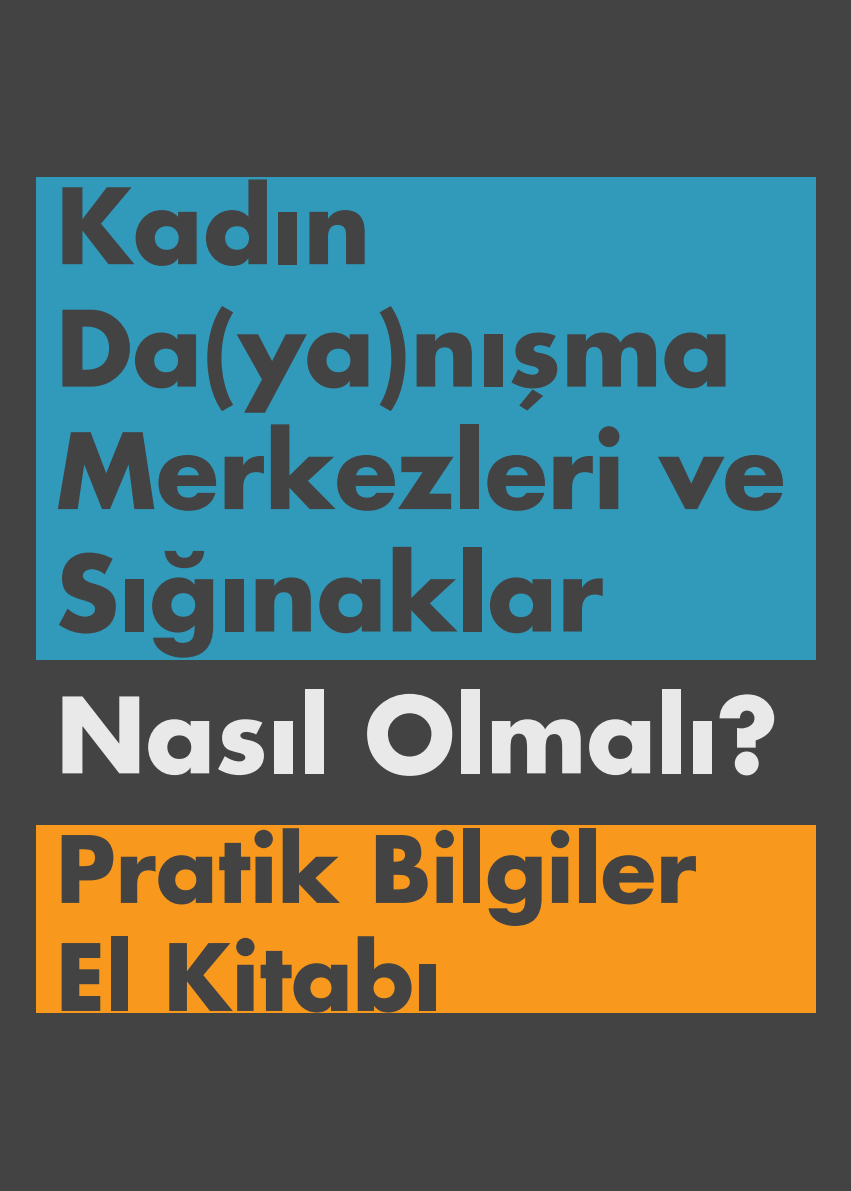
<style>
.page{position:relative;width:851px;height:1191px;background:#fff}
.page>*{position:absolute;margin:0;border:0;box-sizing:border-box;transform-origin:0 0}
.t1{font:700 102px/122.4px "Futura";color:#434343}
.t2{font:700 102px "Futura";color:#e9e9e9}
.t3{font:700 90px/108px "Futura";color:#434343}
</style>
<div class="page">
<div style="left:0;top:0;width:850px;height:1191px;background:#434343"></div>
<div style="left:36px;top:177px;width:779px;height:482px;background:#3199ba"></div>
<div style="left:36px;top:825px;width:779px;height:188px;background:#f8991d"></div>
<p class="t1" style="left:56px;top:162px;width:730px">Kadın<br>Da(ya)nışma<br>Merkezleri ve<br>Sığınaklar</p>
<p class="t2" style="left:56px;top:664px;width:724px">Nasıl Olmalı?</p>
<p class="t3" style="left:56px;top:812px;width:642px">Pratik Bilgiler<br>El Kitabı</p>
</div>
